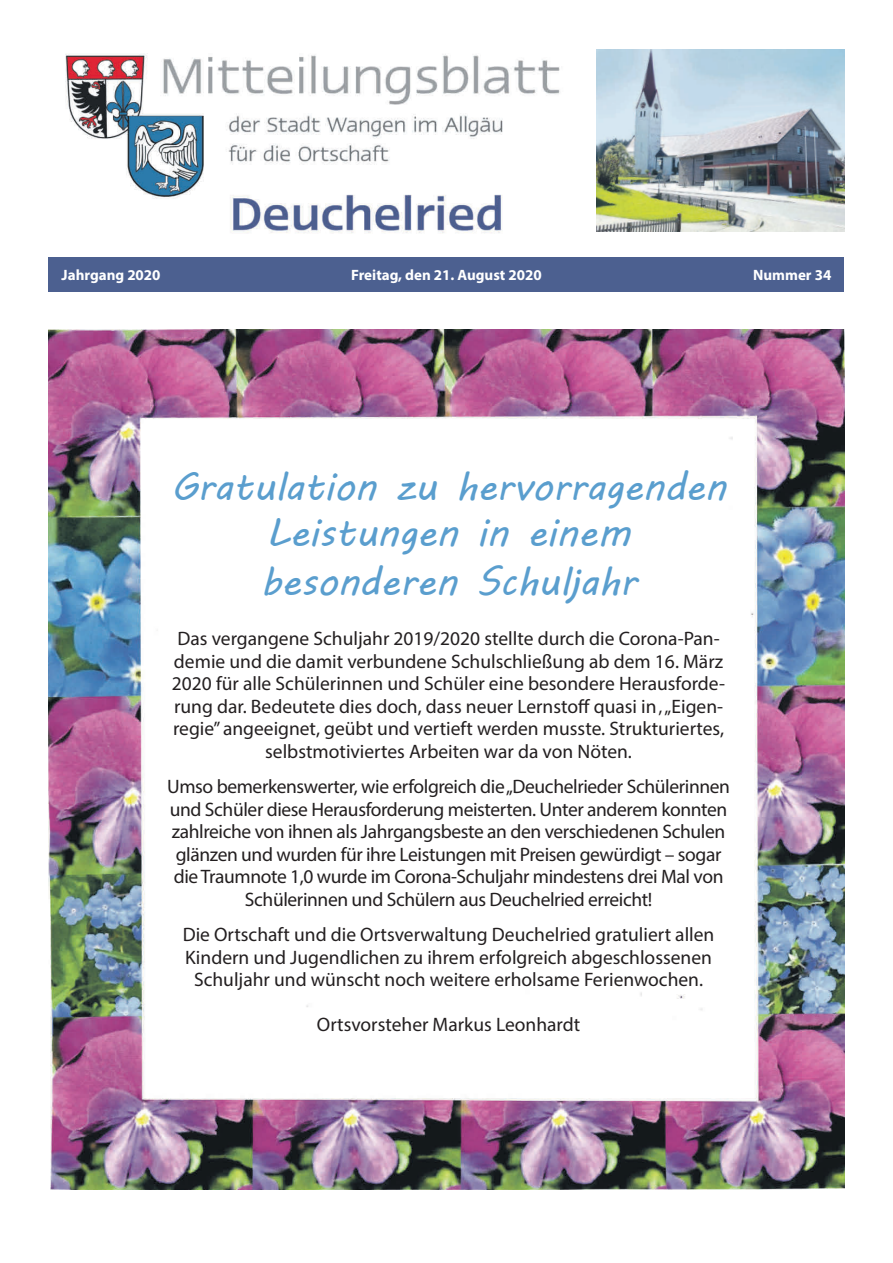
<style>
.page{position:relative;width:893px;height:1263px;background:#fff}
.page>*{position:absolute;margin:0;border:0;box-sizing:border-box;transform-origin:0 0}
.t1{font:39px/47.5px "MV Boli";color:#5a9ece;text-align:center}
.t2{font:19.5px/22.5px "Myriad Pro";color:#231f20;text-align:center}
.t3{font:19.5px/22.5px "Myriad Pro";letter-spacing:-.02em;color:#231f20;text-align:center}
.t4{font:700 15px "Myriad Pro";color:#fff}
</style>
<div class="page">
<div style="left:49px;top:257px;width:795px;height:34px;background:#4c6090"></div>
<img style="left:65px;top:53px;width:495px;height:181px">
<img style="left:596px;top:50px;width:248px;height:181px">
<img style="left:49px;top:330px;width:795px;height:860px">
<p class="t4" style="left:62px;top:265px;width:100px">Jahrgang 2020</p>
<p class="t4" style="left:351px;top:265px;width:192px">Freitag, den 21. August 2020</p>
<p class="t4" style="left:753px;top:265px;width:80px">Nummer 34</p>
<h1 class="t1" style="left:171px;top:462px;width:557px">Gratulation zu hervorragenden<br>Leistungen in einem besonderen Schuljahr</h1>
<p class="t2" style="left:172px;top:627px;width:555px">Das vergangene Schuljahr 2019/2020 stellte durch die Corona-Pan&shy;demie und die damit verbundene Schulschließung ab dem 16. März 2020 für alle Schülerinnen und Schüler eine besondere Herausforde&shy;rung dar. Bedeutete dies doch, dass neuer Lernstoff quasi in ‚ „Eigen&shy;regie” angeeignet, geübt und vertieft werden musste. Strukturiertes, selbstmotiviertes Arbeiten war da von Nöten.</p>
<p class="t3" style="left:167px;top:775px;width:564px">Umso bemerkenswerter, wie erfolgreich die „Deuchelrieder Schülerinnen und Schüler diese Herausforderung meisterten. Unter anderem konnten zahlreiche von ihnen als Jahrgangsbeste an den verschiedenen Schulen glänzen und wurden für ihre Leistungen mit Preisen gewürdigt – sogar die Traumnote 1,0 wurde im Corona-Schuljahr mindestens drei Mal von Schülerinnen und Schülern aus Deuchelried erreicht!</p>
<p class="t2" style="left:183px;top:923px;width:533px">Die Ortschaft und die Ortsverwaltung Deuchelried gratuliert allen<br>Kindern und Jugendlichen zu ihrem erfolgreich abgeschlossenen<br>Schuljahr und wünscht noch weitere erholsame Ferienwochen.</p>
<p class="t2" style="left:317px;top:1013px;width:265px">Ortsvorsteher Markus Leonhardt</p>
</div>
